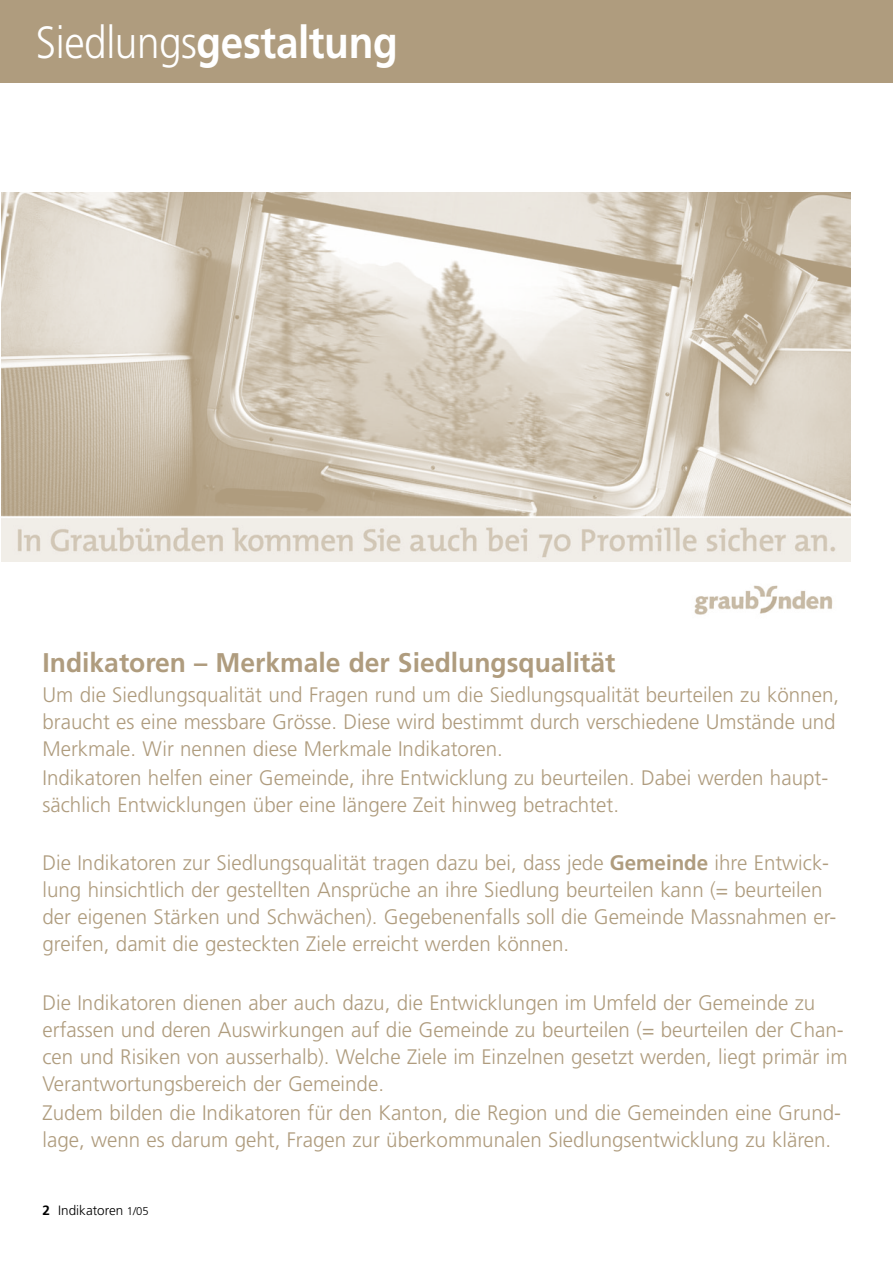
<style>
.page{position:relative;width:893px;height:1263px;background:#fff}
.page>*{position:absolute;margin:0;border:0;box-sizing:border-box;transform-origin:0 0}
.t1{font:700 45px "Frutiger";letter-spacing:-.01em;color:#fff;scale:.9 1}
.t2{font:700 27px "Frutiger";color:#af9c7e}
.t3{font:300 21px/27px "Frutiger";color:#af9c7e}
.t4{font:300 13.5px "Frutiger";color:#000}
.s1{font-weight:300}
.s2{font-weight:700}
.s3{font-size:11.25px}
</style>
<div class="page">
<div style="left:0;top:0;width:893px;height:83px;background:#af9c7e"></div>
<img style="left:1px;top:192px;width:849px;height:369px">
<img style="left:694px;top:585px;width:139px;height:30px">
<h1 class="t1" style="left:36px;top:16px;width:403px"><span class="s1">Siedlungs</span>gestaltung</h1>
<p class="t2" style="left:43px;top:647px;width:575px">Indikatoren – Merkmale der Siedlungsqualität</p>
<p class="t3" style="left:43px;top:681px;width:798px">Um die Siedlungsqualität und Fragen rund um die Siedlungsqualität beurteilen zu können, braucht es eine messbare Grösse. Diese wird bestimmt durch verschiedene Umstände und<br>Merkmale. Wir nennen diese Merkmale Indikatoren.</p>
<p class="t3" style="left:43px;top:764px;width:787px">Indikatoren helfen einer Gemeinde, ihre Entwicklung zu beurteilen. Dabei werden haupt&shy;sächlich Entwicklungen über eine längere Zeit hinweg betrachtet.</p>
<p class="t3" style="left:43px;top:850px;width:795px">Die Indikatoren zur Siedlungsqualität tragen dazu bei, dass jede <span class="s2">Gemeinde</span> ihre Entwick&shy;lung hinsichtlich der gestellten Ansprüche an ihre Siedlung beurteilen kann (= beurteilen der eigenen Stärken und Schwächen). Gegebenenfalls soll die Gemeinde Massnahmen er&shy;greifen, damit die gesteckten Ziele erreicht werden können.</p>
<p class="t3" style="left:43px;top:989px;width:806px">Die Indikatoren dienen aber auch dazu, die Entwicklungen im Umfeld der Gemeinde zu erfassen und deren Auswirkungen auf die Gemeinde zu beurteilen (= beurteilen der Chan&shy;cen und Risiken von ausserhalb). Welche Ziele im Einzelnen gesetzt werden, liegt primär im Verantwortungsbereich der Gemeinde.</p>
<p class="t3" style="left:43px;top:1099px;width:800px">Zudem bilden die Indikatoren für den Kanton, die Region und die Gemeinden eine Grund&shy;lage, wenn es darum geht, Fragen zur überkommunalen Siedlungsentwicklung zu klären.</p>
<p class="t4" style="left:43px;top:1202px;width:108px"><span class="s2">2</span> Indikatoren <span class="s3">1/05</span></p>
</div>
